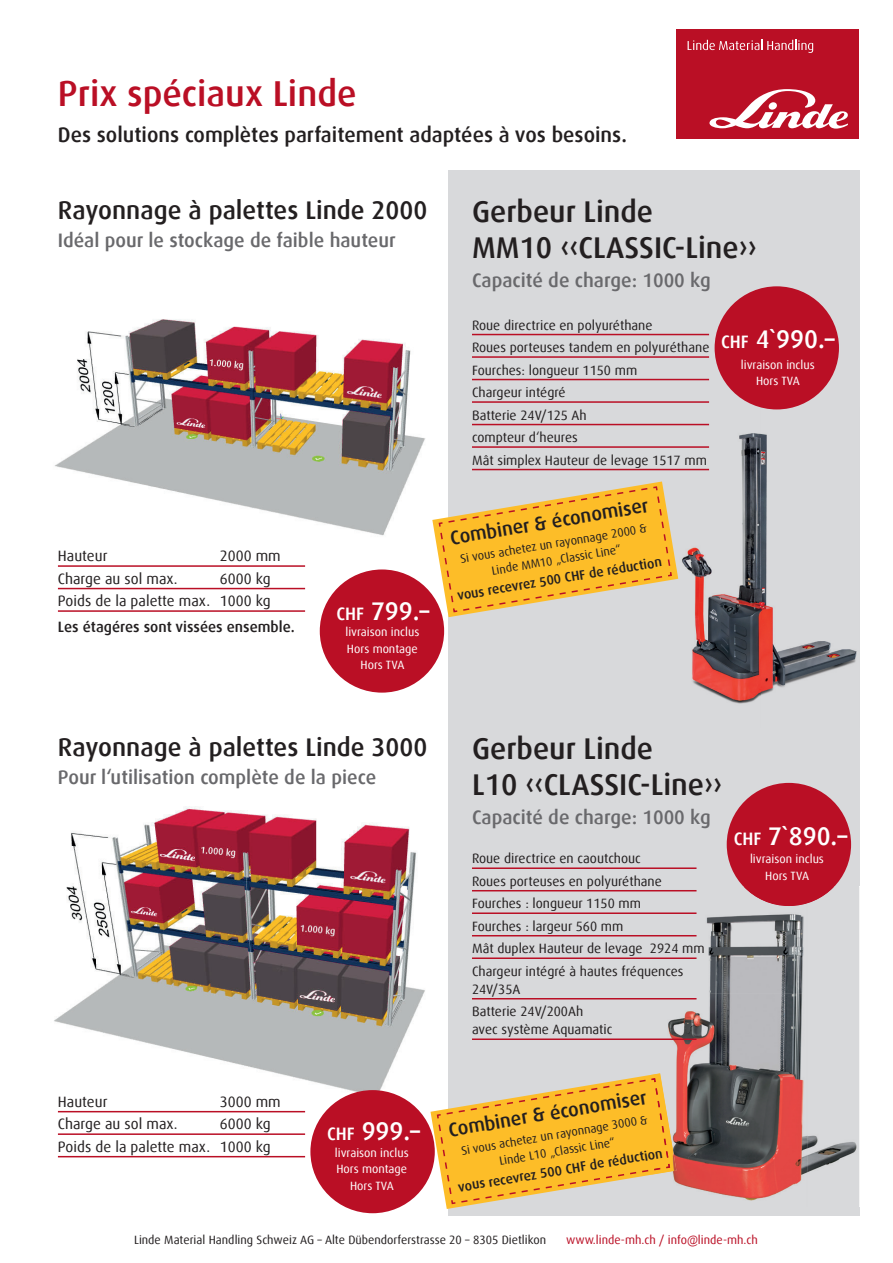
<style>
.page{position:relative;width:893px;height:1263px;background:#fff}
.page>*{position:absolute;margin:0;border:0;box-sizing:border-box;transform-origin:0 0}
.t1{font:500 36px "Dax Offc Pro";color:#ba0f25}
.t2{font:500 30px/36px "Dax Offc Pro";color:#231f20}
.t3{font:500 25.5px "Dax Offc Pro";color:#231f20}
.t4{font:500 25.5px "Dax Offc Pro";color:#fff}
.t5{font:500 21px "Dax Offc Pro";color:#231f20}
.t6{font:500 19.5px "Dax Offc Pro";color:#69696c}
.t7{font:500 19.5px "Dax Offc Pro";color:#231f20}
.t8{font:15px/22.5px "Dax Offc Pro";color:#231f20;text-align:right}
.t9{font:500 15px "Dax Offc Pro";color:#231f20}
.t10{font:13.5px/22.5px "Dax Offc Pro";color:#231f20}
.t11{font:500 13.5px "Dax Offc Pro";color:#231f20}
.t12{font:12px/16.6px "Dax Offc Pro";color:#231f20;text-align:center}
.t13{font:12px/16.5px "Dax Offc Pro";color:#fff;text-align:center}
.t14{font:12px "Dax Offc Pro";color:#ba0f25}
.s1{font-size:18px}
</style>
<div class="page">
<div style="left:448px;top:170px;width:411px;height:1045px;background:#d8d9db"></div>
<div style="left:676px;top:30px;width:183px;height:109px;background:#ba0f25"></div>
<svg style="left:709px;top:89px;width:139px;height:40px"></svg>
<svg style="left:688px;top:40px;width:125px;height:13px"></svg>
<img style="left:54px;top:319px;width:371px;height:217px">
<img style="left:614px;top:407px;width:246px;height:320px">
<img style="left:54px;top:806px;width:371px;height:305px">
<div style="left:320px;top:569px;width:124px;height:124px;background:#ba0f25;border-radius:50%"></div>
<div style="left:310px;top:1090px;width:125px;height:123px;background:#ba0f25;border-radius:50%"></div>
<div style="left:727px;top:783px;width:124px;height:123px;background:#ba0f25;border-radius:50%"></div>
<div style="left:715px;top:286px;width:124px;height:123px;background:#ba0f25;border-radius:50%"></div>
<svg style="left:432px;top:481px;width:246px;height:136px"></svg>
<img style="left:651px;top:887px;width:209px;height:319px">
<img style="left:744px;top:887px;width:90px;height:19px">
<svg style="left:430px;top:1073px;width:246px;height:136px"></svg>
<img style="left:651px;top:1078px;width:19px;height:90px">
<hr style="left:58px;top:565px;width:247px;height:2px;background:#ba0f25">
<hr style="left:58px;top:588px;width:247px;height:1px;background:#ba0f25">
<hr style="left:58px;top:610px;width:247px;height:2px;background:#ba0f25">
<hr style="left:58px;top:1111px;width:247px;height:1px;background:#ba0f25">
<hr style="left:58px;top:1133px;width:247px;height:2px;background:#ba0f25">
<hr style="left:58px;top:1156px;width:247px;height:1px;background:#ba0f25">
<hr style="left:472px;top:867px;width:224px;height:2px;background:#ba0f25">
<hr style="left:472px;top:890px;width:224px;height:1px;background:#ba0f25">
<hr style="left:472px;top:912px;width:224px;height:2px;background:#ba0f25">
<hr style="left:472px;top:935px;width:224px;height:1px;background:#ba0f25">
<hr style="left:472px;top:957px;width:224px;height:2px;background:#ba0f25">
<hr style="left:472px;top:998px;width:224px;height:1px;background:#ba0f25">
<hr style="left:472px;top:1038px;width:224px;height:2px;background:#ba0f25">
<hr style="left:472px;top:334px;width:237px;height:1px;background:#ba0f25">
<hr style="left:472px;top:356px;width:237px;height:2px;background:#ba0f25">
<hr style="left:472px;top:379px;width:237px;height:1px;background:#ba0f25">
<hr style="left:472px;top:401px;width:237px;height:2px;background:#ba0f25">
<hr style="left:472px;top:424px;width:237px;height:1px;background:#ba0f25">
<hr style="left:472px;top:446px;width:237px;height:2px;background:#ba0f25">
<hr style="left:472px;top:469px;width:237px;height:1px;background:#ba0f25">
<h1 class="t1" style="left:58px;top:70px;width:300px">Prix spéciaux Linde</h1>
<h3 class="t5" style="left:58px;top:121px;width:570px">Des solutions complètes parfaitement adaptées à vos besoins.</h3>
<h3 class="t3" style="left:58px;top:193px;width:371px">Rayonnage à palettes Linde 2000</h3>
<h3 class="t6" style="left:58px;top:228px;width:339px">Idéal pour le stockage de faible hauteur</h3>
<p class="t8" style="left:58px;top:545px;width:51px">Hauteur</p>
<p class="t8" style="left:220px;top:545px;width:62px">2000 mm</p>
<p class="t8" style="left:58px;top:567px;width:121px">Charge au sol max.</p>
<p class="t8" style="left:58px;top:567px;width:214px">6000 kg<br>Poids de la palette max. 1000 kg</p>
<p class="t9" style="left:58px;top:617px;width:238px">Les étagéres sont vissées ensemble.</p>
<h3 class="t4" style="left:336px;top:594px;width:95px"><span class="s1">CHF</span> 799.–</h3>
<p class="t13" style="left:345px;top:624px;width:75px">livraison inclus<br>Hors montage<br>Hors TVA</p>
<h2 class="t2" style="left:472px;top:194px;width:286px">Gerbeur Linde<br>MM10 ‹‹CLASSIC-Line››</h2>
<h3 class="t6" style="left:472px;top:267px;width:240px">Capacité de charge: 1000 kg</h3>
<p class="t10" style="left:472px;top:314px;width:239px">Roue directrice en polyuréthane<br>Roues porteuses tandem en polyuréthane<br>Fourches: longueur 1150 mm<br>Chargeur intégré<br>Batterie 24V/125 Ah<br>compteur d‘heures<br>Mât simplex Hauteur de levage 1517 mm</p>
<h3 class="t4" style="left:721px;top:323px;width:115px"><span class="s1">CHF</span> 4`990.–</h3>
<p class="t13" style="left:741px;top:356px;width:75px">livraison inclus<br>Hors TVA</p>
<h3 class="t7" style="left:448px;top:525px;width:202px;rotate:-9deg">Combiner &amp; économiser</h3>
<p class="t12" style="left:459px;top:552px;width:190px;rotate:-10deg">Si vous achetez un rayonnage 2000 &amp;<br>Linde MM10 „Classic Line“</p>
<p class="t11" style="left:456px;top:586px;width:209px;rotate:-9deg">vous recevrez 500 CHF de réduction</p>
<h3 class="t3" style="left:58px;top:730px;width:371px">Rayonnage à palettes Linde 3000</h3>
<h3 class="t6" style="left:58px;top:765px;width:320px">Pour l‘utilisation complète de la piece</h3>
<p class="t8" style="left:58px;top:1090px;width:51px">Hauteur</p>
<p class="t8" style="left:220px;top:1090px;width:62px">3000 mm</p>
<p class="t8" style="left:58px;top:1113px;width:121px">Charge au sol max.</p>
<p class="t8" style="left:58px;top:1113px;width:214px">6000 kg<br>Poids de la palette max. 1000 kg</p>
<h3 class="t4" style="left:327px;top:1115px;width:95px"><span class="s1">CHF</span> 999.–</h3>
<p class="t13" style="left:335px;top:1144px;width:75px">livraison inclus<br>Hors montage<br>Hors TVA</p>
<h2 class="t2" style="left:472px;top:731px;width:252px">Gerbeur Linde<br>L10 ‹‹CLASSIC-Line››</h2>
<h3 class="t6" style="left:472px;top:804px;width:240px">Capacité de charge: 1000 kg</h3>
<p class="t10" style="left:472px;top:847px;width:234px">Roue directrice en caoutchouc<br>Roues porteuses en polyuréthane<br>Fourches : longueur 1150 mm<br>Fourches : largeur 560 mm<br>Mât duplex Hauteur de levage 2924 mm<br>Chargeur intégré à hautes fréquences</p>
<p class="t10" style="left:472px;top:978px;width:113px">24V/35A<br>Batterie 24V/200Ah</p>
<p class="t10" style="left:472px;top:1018px;width:142px">avec système Aquamatic</p>
<h3 class="t4" style="left:734px;top:819px;width:115px"><span class="s1">CHF</span> 7`890.–</h3>
<p class="t13" style="left:750px;top:851px;width:75px">livraison inclus<br>Hors TVA</p>
<h3 class="t7" style="left:447px;top:1116px;width:202px;rotate:-9deg">Combiner &amp; économiser</h3>
<p class="t12" style="left:460px;top:1143px;width:190px;rotate:-10deg">Si vous achetez un rayonnage 3000 &amp;<br>Linde L10 „Classic Line“</p>
<p class="t11" style="left:457px;top:1177px;width:209px;rotate:-9deg">vous recevrez 500 CHF de réduction</p>
<p class="t12" style="left:134px;top:1232px;width:414px">Linde Material Handling Schweiz AG – Alte Dübendorferstrasse 20 – 8305 Dietlikon</p>
<p class="t14" style="left:566px;top:1232px;width:193px">www.linde-mh.ch / info@linde-mh.ch</p>
</div>
